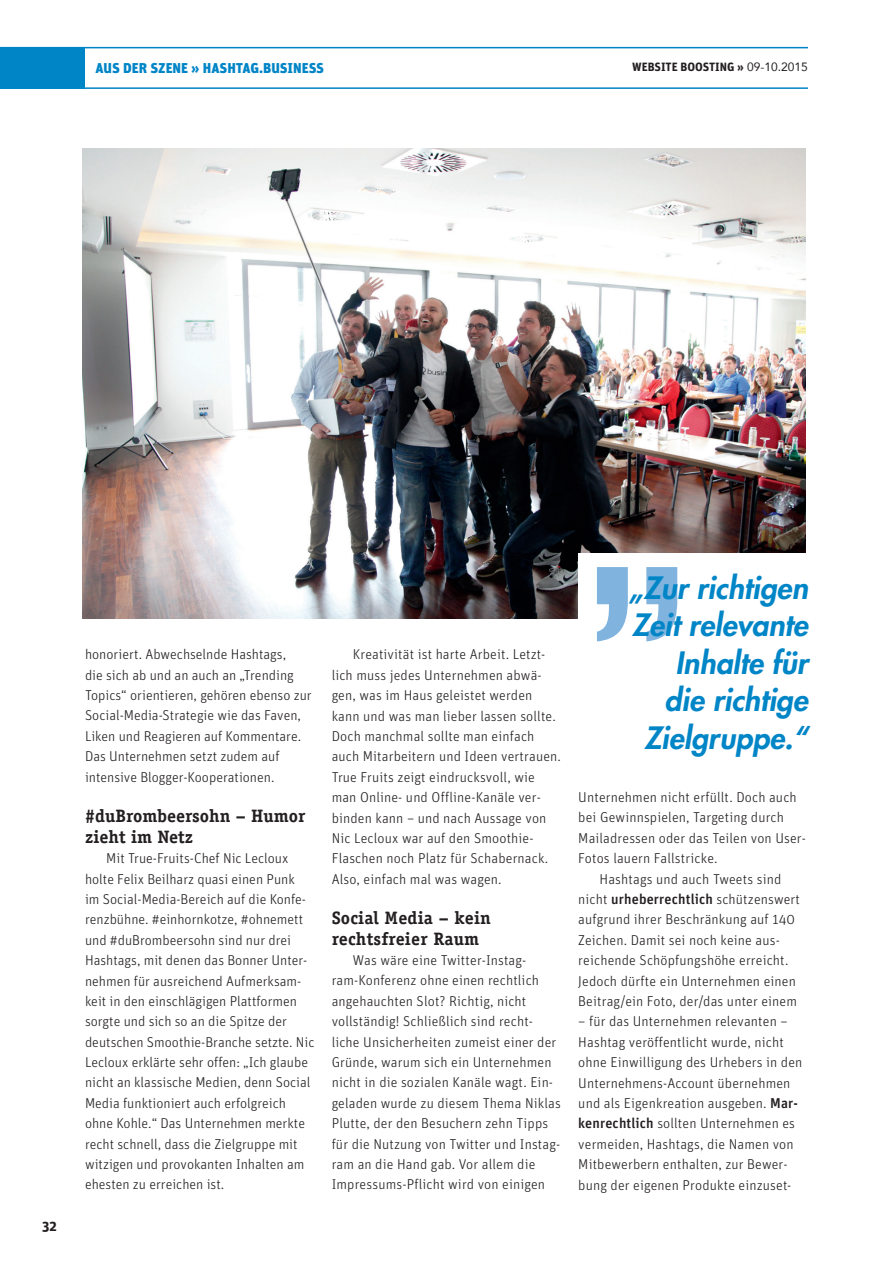
<style>
.page{position:relative;width:893px;height:1263px;background:#fff}
.page>*{position:absolute;margin:0;border:0;box-sizing:border-box;transform-origin:0 0}
.t1{font:italic 800 30px/37.5px "Futura Std";color:#0085c7;text-align:right}
.t2{font:700 18px/20.4px "Officina Serif Std";color:#231f20}
.t3{font:300 14.25px/20.4px "Unit";letter-spacing:.01em;color:#231f20}
.t4{font:900 14.25px "Unit";color:#0085c7}
.t5{font:700 14.25px "Unit";color:#231f20}
.t6{font:700 12px "Unit";color:#231f20}
.s1{font-family:"Avenir";font-weight:400}
.s2{font-weight:500}
</style>
<div class="page">
<div style="left:0;top:47px;width:85px;height:41px;background:#0085c7"></div>
<hr style="left:0;top:47px;width:808px;height:1px;background:#0085c7">
<hr style="left:0;top:87px;width:808px;height:2px;background:#0085c7">
<img style="left:82px;top:148px;width:723px;height:470px">
<div style="left:578px;top:553px;width:257px;height:127px;background:#fff"></div>
<svg style="left:597px;top:567px;width:80px;height:74px"></svg>
<p class="t4" style="left:96px;top:59px;width:230px">AUS DER SZENE » HASHTAG.BUSINESS</p>
<p class="t6" style="left:632px;top:59px;width:177px">WEBSITE BOOSTING » <span class="s1">09-10.2015</span></p>
<p class="t5" style="left:42px;top:1216px;width:16px">32</p>
<p class="t3" style="left:85px;top:644px;width:228px">honoriert. Abwechselnde Hashtags,<br>die sich ab und an auch an „Trending Topics“ orientieren, gehören ebenso zur Social-Media-Strategie wie das Faven, Liken und Reagieren auf Kommentare.<br>Das Unternehmen setzt zudem auf intensive Blogger-Kooperationen.</p>
<p class="t2" style="left:85px;top:806px;width:222px">#duBrombeersohn – Humor zieht im Netz</p>
<p class="t3" style="left:85px;top:848px;width:231px;text-indent:21px">Mit True-Fruits-Chef Nic Lecloux holte Felix Beilharz quasi einen Punk<br>im Social-Media-Bereich auf die Konfe&shy;renzbühne. #einhornkotze, #ohnemett und #duBrombeersohn sind nur drei Hashtags, mit denen das Bonner Unter&shy;nehmen für ausreichend Aufmerksam&shy;keit in den einschlägigen Plattformen sorgte und sich so an die Spitze der deutschen Smoothie-Branche setzte. Nic Lecloux erklärte sehr offen: „Ich glaube nicht an klassische Medien, denn Social Media funktioniert auch erfolgreich ohne Kohle.“ Das Unternehmen merkte recht schnell, dass die Zielgruppe mit witzigen und provokanten Inhalten am ehesten zu erreichen ist.</p>
<p class="t3" style="left:332px;top:644px;width:231px;text-indent:21px">Kreativität ist harte Arbeit. Letzt&shy;lich muss jedes Unternehmen abwä&shy;gen, was im Haus geleistet werden kann und was man lieber lassen sollte.<br>Doch manchmal sollte man einfach auch Mitarbeitern und Ideen vertrauen.<br>True Fruits zeigt eindrucksvoll, wie man Online- und Offline-Kanäle ver&shy;binden kann – und nach Aussage von Nic Lecloux war auf den Smoothie-Flaschen noch Platz für Schabernack.<br>Also, einfach mal was wagen.</p>
<p class="t2" style="left:332px;top:908px;width:161px">Social Media – kein rechtsfreier Raum</p>
<p class="t3" style="left:332px;top:950px;width:231px;text-indent:21px">Was wäre eine Twitter-Instag&shy;ram-Konferenz ohne einen rechtlich angehauchten Slot? Richtig, nicht vollständig! Schließlich sind recht&shy;liche Unsicherheiten zumeist einer der Gründe, warum sich ein Unternehmen nicht in die sozialen Kanäle wagt. Ein&shy;geladen wurde zu diesem Thema Niklas Plutte, der den Besuchern zehn Tipps für die Nutzung von Twitter und Instag&shy;ram an die Hand gab. Vor allem die Impressums-Pflicht wird von einigen</p>
<h1 class="t1" style="left:629px;top:569px;width:180px">„Zur richtigen<br>Zeit relevante<br>Inhalte für die richtige<br>Zielgruppe.“</h1>
<p class="t3" style="left:578px;top:787px;width:220px">Unternehmen nicht erfüllt. Doch auch</p>
<p class="t3" style="left:578px;top:807px;width:207px">bei Gewinnspielen, Targeting durch</p>
<p class="t3" style="left:578px;top:827px;width:229px">Mailadressen oder das Teilen von User-</p>
<p class="t3" style="left:578px;top:848px;width:141px">Fotos lauern Fallstricke.</p>
<p class="t3" style="left:599px;top:868px;width:183px">Hashtags und auch Tweets sind</p>
<p class="t3" style="left:578px;top:889px;width:223px">nicht <span class="s2">urheberrechtlich</span> schützenswert</p>
<p class="t3" style="left:578px;top:909px;width:218px">aufgrund ihrer Beschränkung auf 140</p>
<p class="t3" style="left:578px;top:929px;width:203px">Zeichen. Damit sei noch keine aus-</p>
<p class="t3" style="left:578px;top:950px;width:212px">reichende Schöpfungshöhe erreicht.</p>
<p class="t3" style="left:578px;top:970px;width:219px">Jedoch dürfte ein Unternehmen einen</p>
<p class="t3" style="left:578px;top:991px;width:220px">Beitrag/ein Foto, der/das unter einem</p>
<p class="t3" style="left:578px;top:1011px;width:226px">– für das Unternehmen relevanten – Hashtag veröffentlicht wurde, nicht ohne Einwilligung des Urhebers in den Unternehmens-Account übernehmen und als Eigenkreation ausgeben. <span class="s2">Mar&shy;kenrechtlich</span> sollten Unternehmen es vermeiden, Hashtags, die Namen von Mitbewerbern enthalten, zur Bewer&shy;bung der eigenen Produkte einzuset-</p>
</div>
